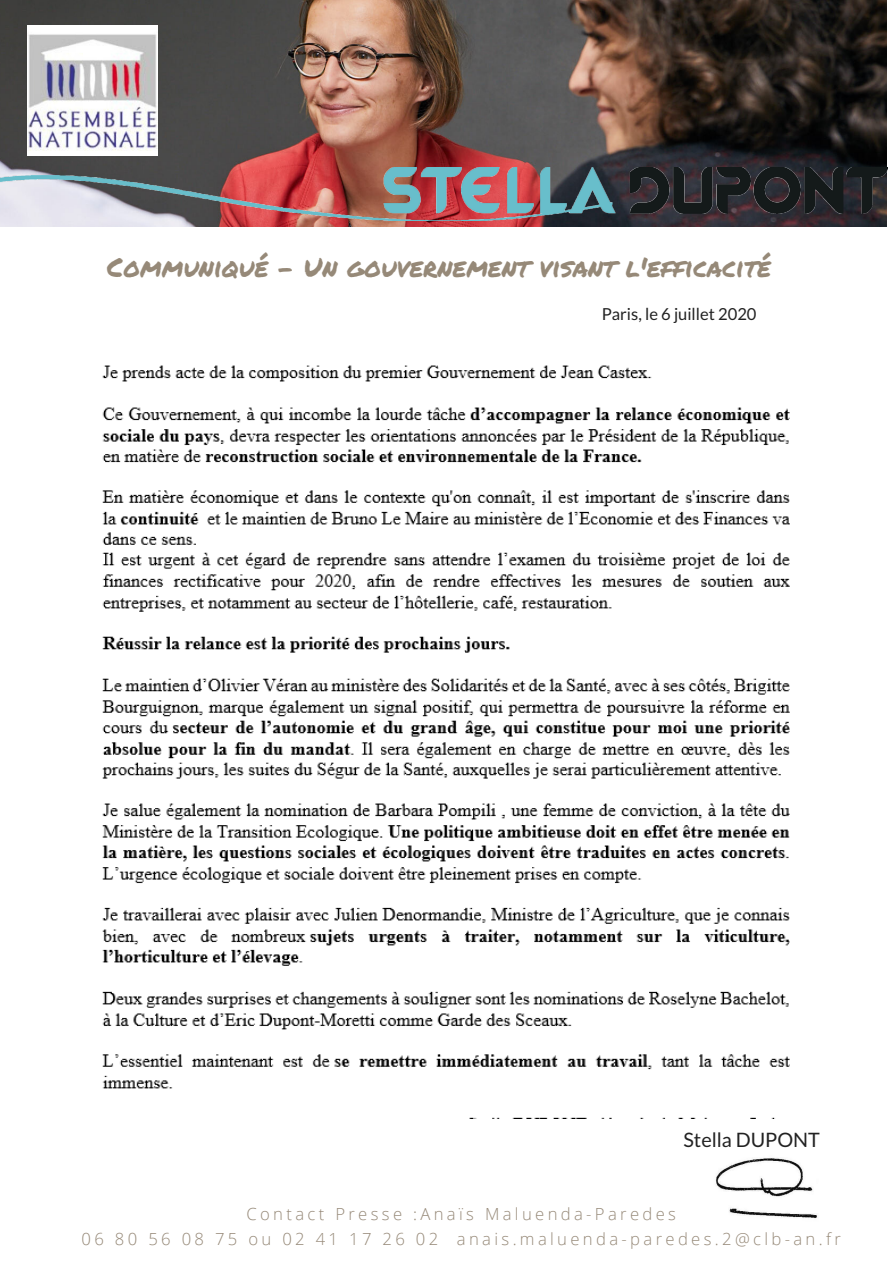
<style>
.page{position:relative;width:894px;height:1264px;background:#fff}
.page>*{position:absolute;margin:0;border:0;box-sizing:border-box;transform-origin:0 0}
.t1{font:26.55px "Permanent Marker";color:#968978}
.t2{font:19.8px "Lato";color:#222}
.t3{font:300 16.65px/24.8px "Open Sans";letter-spacing:.2em;color:#968978;text-align:center}
.t4{font:16.5px "Lato";color:#222}
</style>
<div class="page">
<img style="left:0;top:0;width:886px;height:227px">
<img style="left:28px;top:26px;width:129px;height:129px">
<img style="left:0;top:167px;width:886px;height:53px">
<img style="left:716px;top:1158px;width:101px;height:61px">
<img style="left:102px;top:365px;width:688px;height:753px">
<h1 class="t1" style="left:107px;top:248px;width:665px">Communiqué - Un gouvernement visant l'efficacité</h1>
<p class="t4" style="left:601px;top:303px;width:156px">Paris, le 6 juillet 2020</p>
<p class="t2" style="left:683px;top:1127px;width:138px">Stella DUPONT</p>
<p class="t3" style="left:82px;top:1201px;width:760px">Contact Presse :Anaïs Maluenda-Paredes<br>06 80 56 08 75 ou 02 41 17 26 02 anais.maluenda-paredes.2@clb-an.fr</p>
</div>
